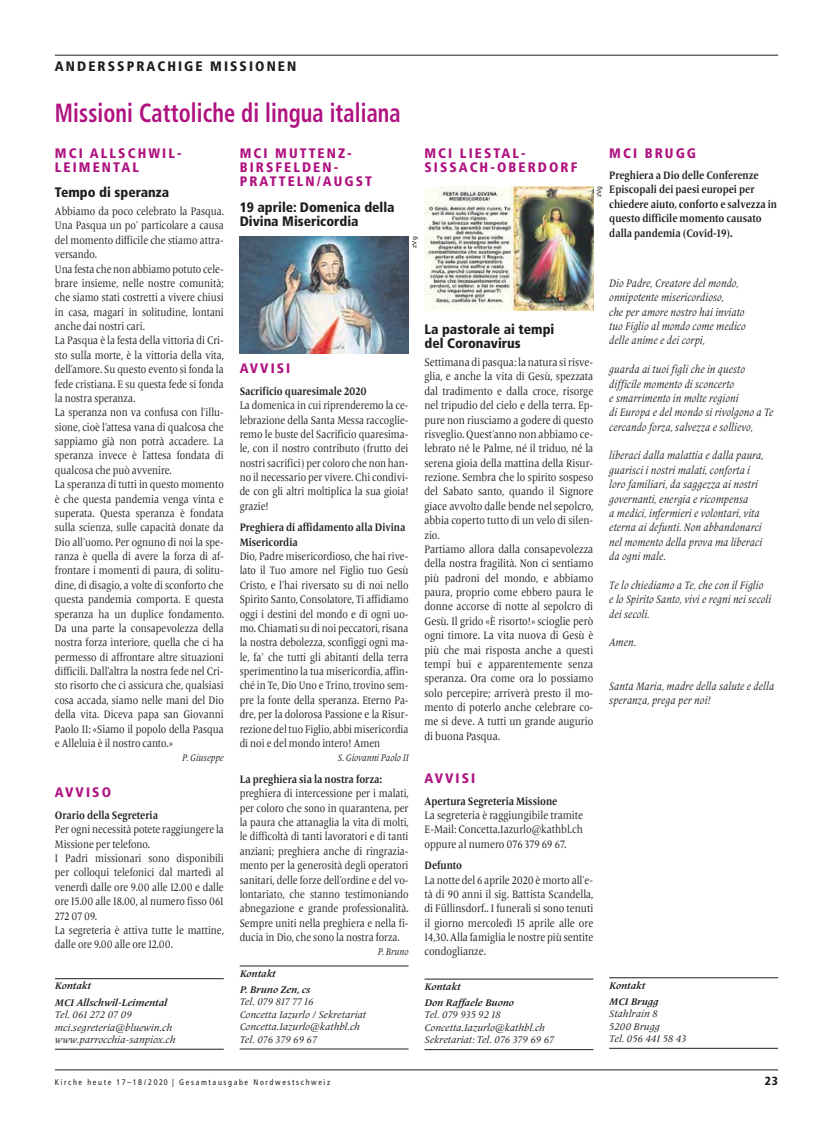
<style>
.page{position:relative;width:833px;height:1134px;background:#fff}
.page>*{position:absolute;margin:0;border:0;box-sizing:border-box;transform-origin:0 0}
.t1{font:700 condensed 26.25px "Frutiger";letter-spacing:.005em;color:#af1280;scale:.85 1}
.t2{font:900 condensed 13.75px/14.4px "Frutiger";letter-spacing:.15em;color:#af1280}
.t3{font:900 condensed 13.75px/14.4px "Frutiger";color:#1d1d1b}
.t4{font:900 condensed 13.75px "Frutiger";letter-spacing:.15em;color:#1d1d1b}
.t5{font:900 condensed 11.88px "Frutiger";color:#1d1d1b}
.t6{font:11.25px/14.4px "Frutiger Serif LT Pro";color:#1d1d1b;text-align:justify;scale:.85 1}
.t7{font:11.25px/14.4px "Frutiger Serif LT Pro";color:#1d1d1b;text-align:justify;scale:.87 1}
.t8{font:italic 11.25px/14.4px "Frutiger Serif LT Pro";letter-spacing:.01em;color:#1d1d1b;scale:.85 1}
.t9{font:700 11.25px/14.4px "Frutiger Serif LT Pro";color:#1d1d1b;scale:.85 1}
.t10{font:italic 10px/12.5px "Frutiger Serif LT Pro";color:#1d1d1b}
.t11{font:italic 700 10px/16px "Frutiger Serif LT Pro";color:#1d1d1b}
.t12{font:italic 10px "Frutiger Serif LT Pro";color:#1d1d1b;scale:.85 1}
.t13{font:condensed 8.12px "Frutiger";letter-spacing:.2em;color:#1d1d1b}
.t14{font:6.25px "Frutiger";color:#1d1d1b}
</style>
<div class="page">
<hr style="left:55px;top:1070px;width:723px;height:1px;background:#1d1d1b">
<hr style="left:55px;top:55px;width:723px;height:1px;background:#1d1d1b">
<hr style="left:55px;top:978px;width:169px;height:1px;background:#1d1d1b">
<hr style="left:55px;top:1049px;width:169px;height:1px;background:#1d1d1b">
<hr style="left:240px;top:966px;width:168px;height:1px;background:#1d1d1b">
<hr style="left:240px;top:1049px;width:168px;height:1px;background:#1d1d1b">
<hr style="left:424px;top:979px;width:169px;height:1px;background:#1d1d1b">
<hr style="left:424px;top:1049px;width:169px;height:1px;background:#1d1d1b">
<hr style="left:609px;top:977px;width:169px;height:1px;background:#1d1d1b">
<hr style="left:609px;top:1048px;width:169px;height:1px;background:#1d1d1b">
<img style="left:240px;top:237px;width:168px;height:116px">
<img style="left:424px;top:186px;width:169px;height:124px">
<p class="t4" style="left:55px;top:58px;width:243px">ANDERSSPRACHIGE MISSIONEN</p>
<h1 class="t1" style="left:55px;top:97px;width:408px">Missioni Cattoliche di lingua italiana</h1>
<p class="t2" style="left:55px;top:146px;width:128px">MCI ALLSCHWIL-<br>LEIMENTAL</p>
<p class="t3" style="left:55px;top:185px;width:116px">Tempo di speranza</p>
<p class="t6" style="left:55px;top:204px;width:201px;text-align:left">Abbiamo da poco celebrato la Pasqua.<br>Una Pasqua un po’ particolare a causa del momento difficile che stiamo attra&shy;versando.<br>Una festa che non abbiamo potuto cele&shy;brare insieme, nelle nostre comunità; che siamo stati costretti a vivere chiusi in casa, magari in solitudine, lontani anche dai nostri cari.<br>La Pasqua è la festa della vittoria di Cri&shy;sto sulla morte, è la vittoria della vita, dell’amore. Su questo evento si fonda la fede cristiana. E su questa fede si fonda la nostra speranza.<br>La speranza non va confusa con l’illu&shy;sione, cioè l’attesa vana di qualcosa che sappiamo già non potrà accadere. La speranza invece è l’attesa fondata di qualcosa che può avvenire.<br>La speranza di tutti in questo momento è che questa pandemia venga vinta e superata. Questa speranza è fondata sulla scienza, sulle capacità donate da Dio all’uomo. Per ognuno di noi la spe&shy;ranza è quella di avere la forza di af&shy;frontare i momenti di paura, di solitu&shy;dine, di disagio, a volte di sconforto che questa pandemia comporta. E questa speranza ha un duplice fondamento.<br>Da una parte la consapevolezza della nostra forza interiore, quella che ci ha permesso di affrontare altre situazioni difficili. Dall’altra la nostra fede nel Cri&shy;sto risorto che ci assicura che, qualsiasi cosa accada, siamo nelle mani del Dio della vita. Diceva papa san Giovanni Paolo II: «Siamo il popolo della Pasqua e Alleluia è il nostro canto.»</p>
<p class="t12" style="left:182px;top:752px;width:50px">P. Giuseppe</p>
<p class="t2" style="left:55px;top:785px;width:58px">AVVISO</p>
<p class="t9" style="left:55px;top:808px;width:123px">Orario della Segreteria</p>
<p class="t6" style="left:55px;top:822px;width:200px;text-align:left">Per ogni necessità potete raggiungere la Missione per telefono.<br>I Padri missionari sono disponibili per colloqui telefonici dal martedì al venerdì dalle ore 9.00 alle 12.00 e dalle ore 15.00 alle 18.00, al numero fisso 061<br>272 07 09.<br>La segreteria è attiva tutte le mattine, dalle ore 9.00 alle ore 12.00.</p>
<p class="t2" style="left:240px;top:146px;width:134px">MCI MUTTENZ-<br>BIRSFELDEN-<br>PRATTELN/AUGST</p>
<p class="t3" style="left:240px;top:200px;width:156px">19 aprile: Domenica della<br>Divina Misericordia</p>
<p class="t2" style="left:424px;top:146px;width:154px">MCI LIESTAL-<br>SISSACH-OBERDORF</p>
<p class="t2" style="left:609px;top:146px;width:88px">MCI BRUGG</p>
<p class="t9" style="left:609px;top:168px;width:199px">Preghiera a Dio delle Conferenze Episcopali dei paesi europei per chiedere aiuto, conforto e salvezza in questo difficile momento causato dalla pandemia (Covid-19).</p>
<p class="t8" style="left:609px;top:276px;width:162px">Dio Padre, Creatore del mondo, onnipotente misericordioso,<br>che per amore nostro hai inviato tuo Figlio al mondo come medico delle anime e dei corpi,</p>
<p class="t8" style="left:609px;top:362px;width:195px">guarda ai tuoi figli che in questo difficile momento di sconcerto<br>e smarrimento in molte regioni<br>di Europa e del mondo si rivolgono a Te cercando forza, salvezza e sollievo,</p>
<p class="t8" style="left:609px;top:448px;width:184px">liberaci dalla malattia e dalla paura, guarisci i nostri malati, conforta i loro familiari, da saggezza ai nostri governanti, energia e ricompensa<br>a medici, infermieri e volontari, vita eterna ai defunti. Non abbandonarci nel momento della prova ma liberaci da ogni male.</p>
<p class="t8" style="left:609px;top:578px;width:192px">Te lo chiediamo a Te, che con il Figlio<br>e lo Spirito Santo, vivi e regni nei secoli dei secoli.</p>
<p class="t8" style="left:609px;top:635px;width:33px">Amen.</p>
<p class="t8" style="left:609px;top:678px;width:196px">Santa Maria, madre della salute e della speranza, prega per noi!</p>
<p class="t14" style="left:595px;top:197px;width:13px;rotate:-90deg">zVg</p>
<p class="t14" style="left:410px;top:248px;width:13px;rotate:-90deg">zVg</p>
<p class="t3" style="left:424px;top:322px;width:131px">La pastorale ai tempi del Coronavirus</p>
<p class="t7" style="left:424px;top:355px;width:196px;text-align:left">Settimana di pasqua: la natura si risve&shy;glia, e anche la vita di Gesù, spezzata dal tradimento e dalla croce, risorge nel tripudio del cielo e della terra. Ep&shy;pure non riusciamo a godere di questo risveglio. Quest’anno non abbiamo ce&shy;lebrato né le Palme, né il triduo, né la serena gioia della mattina della Risur&shy;rezione. Sembra che lo spirito sospeso del Sabato santo, quando il Signore giace avvolto dalle bende nel sepolcro, abbia coperto tutto di un velo di silen&shy;zio.<br>Partiamo allora dalla consapevolezza della nostra fragilità. Non ci sentiamo più padroni del mondo, e abbiamo paura, proprio come ebbero paura le donne accorse di notte al sepolcro di Gesù. Il grido «È risorto!» scioglie però ogni timore. La vita nuova di Gesù è più che mai risposta anche a questi tempi bui e apparentemente senza speranza. Ora come ora lo possiamo solo percepire; arriverà presto il mo&shy;mento di poterlo anche celebrare co&shy;me si deve. A tutti un grande augurio di buona Pasqua.</p>
<p class="t2" style="left:424px;top:771px;width:52px">AVVISI</p>
<p class="t9" style="left:424px;top:794px;width:158px">Apertura Segreteria Missione</p>
<p class="t7" style="left:424px;top:808px;width:184px">La segreteria è raggiungibile tramite E-Mail: Concetta.Iazurlo@kathbl.ch oppure al numero 076 379 69 67.</p>
<p class="t9" style="left:424px;top:858px;width:46px">Defunto</p>
<p class="t7" style="left:424px;top:873px;width:196px">La notte del 6 aprile 2020 è morto all’e&shy;tà di 90 anni il sig. Battista Scandella, di Füllinsdorf.. I funerali si sono tenuti il giorno mercoledì 15 aprile alle ore 14,30. Alla famiglia le nostre più sentite condoglianze.</p>
<p class="t2" style="left:240px;top:361px;width:52px">AVVISI</p>
<p class="t9" style="left:240px;top:384px;width:151px">Sacrificio quaresimale 2020</p>
<p class="t6" style="left:240px;top:398px;width:200px">La domenica in cui riprenderemo la ce&shy;lebrazione della Santa Messa raccoglie&shy;remo le buste del Sacrificio quaresima&shy;le, con il nostro contributo (frutto dei nostri sacrifici) per coloro che non han&shy;no il necessario per vivere. Chi condivi&shy;de con gli altri moltiplica la sua gioia! grazie!</p>
<p class="t9" style="left:240px;top:520px;width:196px">Preghiera di affidamento alla Divina<br>Misericordia</p>
<p class="t6" style="left:240px;top:549px;width:200px">Dio, Padre misericordioso, che hai rive&shy;lato il Tuo amore nel Figlio tuo Gesù Cristo, e l’hai riversato su di noi nello Spirito Santo, Consolatore, Ti affidiamo oggi i destini del mondo e di ogni uo&shy;mo. Chiamati su di noi peccatori, risana la nostra debolezza, sconfiggi ogni ma&shy;le, fa' che tutti gli abitanti della terra sperimentino la tua misericordia, affin&shy;ché in Te, Dio Uno e Trino, trovino sem&shy;pre la fonte della speranza. Eterno Pa&shy;dre, per la dolorosa Passione e la Risur&shy;rezione del tuo Figlio, abbi misericordia di noi e del mondo intero! Amen</p>
<p class="t12" style="left:338px;top:752px;width:85px">S. Giovanni Paolo II</p>
<p class="t9" style="left:240px;top:772px;width:169px">La preghiera sia la nostra forza:</p>
<p class="t6" style="left:240px;top:786px;width:201px">preghiera di intercessione per i malati, per coloro che sono in quarantena, per la paura che attanaglia la vita di molti, le difficoltà di tanti lavoratori e di tanti anziani; preghiera anche di ringrazia&shy;mento per la generosità degli operatori sanitari, delle forze dell’ordine e del vo&shy;lontariato, che stanno testimoniando abnegazione e grande professionalità.<br>Sempre uniti nella preghiera e nella fi&shy;ducia in Dio, che sono la nostra forza.</p>
<p class="t12" style="left:378px;top:946px;width:38px">P. Bruno</p>
<p class="t11" style="left:55px;top:978px;width:114px">Kontakt<br>MCI Allschwil-Leimental</p>
<p class="t10" style="left:55px;top:1008px;width:122px">Tel. 061 272 07 09 mci.segreteria@bluewin.ch www.parrocchia-sanpiox.ch</p>
<p class="t11" style="left:240px;top:965px;width:72px">Kontakt<br>P. Bruno Zen, cs</p>
<p class="t10" style="left:240px;top:996px;width:128px">Tel. 079 817 77 16<br>Concetta Iazurlo / Sekretariat<br>Concetta.Iazurlo@kathbl.ch<br>Tel. 076 379 69 67</p>
<p class="t11" style="left:424px;top:978px;width:91px">Kontakt<br>Don Raffaele Buono</p>
<p class="t10" style="left:424px;top:1009px;width:131px">Tel. 079 935 92 18<br>Concetta.Iazurlo@kathbl.ch<br>Sekretariat: Tel. 076 379 69 67</p>
<p class="t11" style="left:609px;top:977px;width:51px">Kontakt<br>MCI Brugg</p>
<p class="t10" style="left:609px;top:1007px;width:78px">Stahlrain 8<br>5200 Brugg<br>Tel. 056 441 58 43</p>
<p class="t13" style="left:55px;top:1077px;width:277px">Kirche heute 17–18/2020 | Gesamtausgabe Nordwestschweiz</p>
<p class="t5" style="left:765px;top:1074px;width:15px">23</p>
</div>
